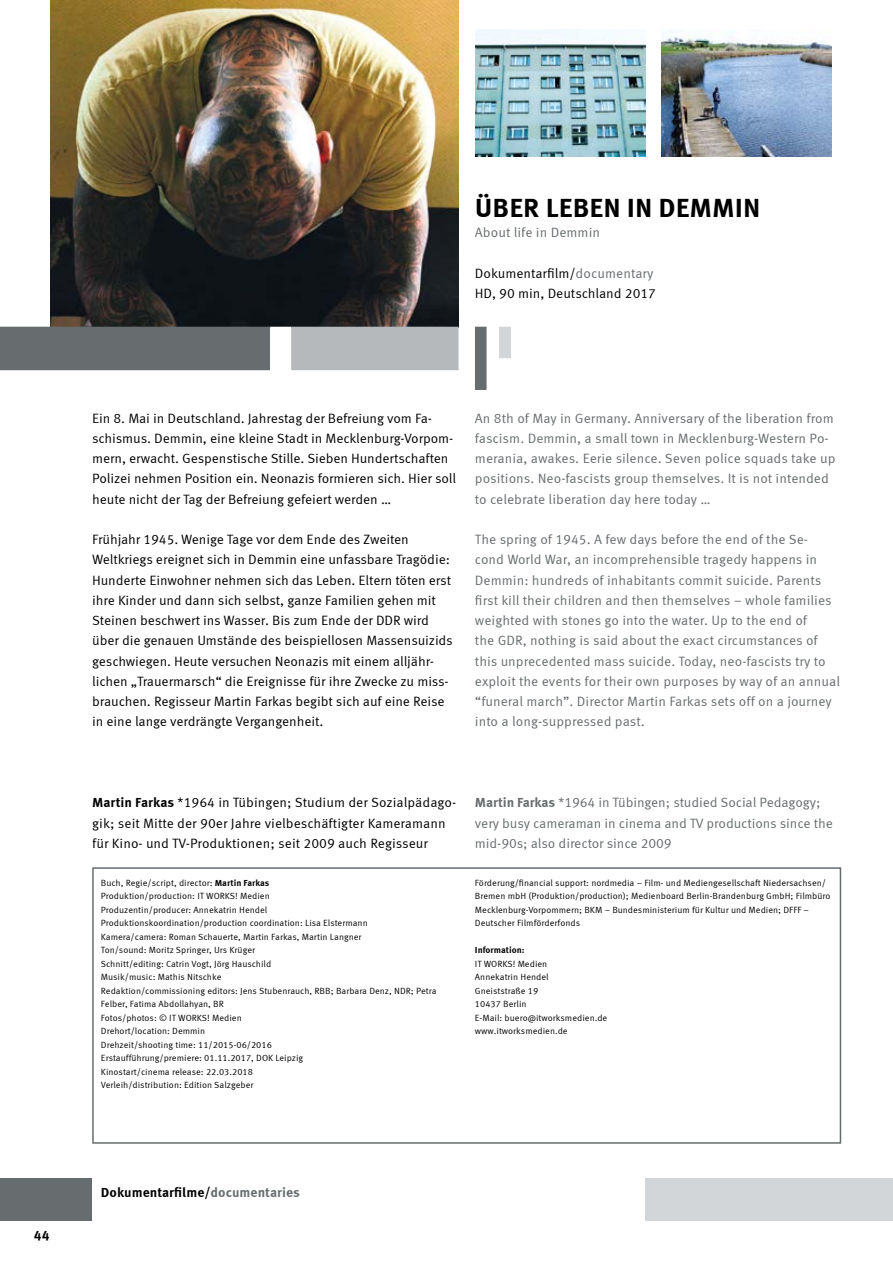
<style>
.page{position:relative;width:893px;height:1263px;background:#fff}
.page>*{position:absolute;margin:0;border:0;box-sizing:border-box;transform-origin:0 0}
.t1{font:700 27px "Meta Correspondence";color:#000}
.t2{font:13.5px/20.2px "Meta Correspondence";letter-spacing:-.01em;color:#000}
.t3{font:13.5px/20.2px "Meta Correspondence";color:#676c6e}
.t4{font:700 13.5px "Meta Correspondence";color:#000}
.t5{font:9px/13.5px "Meta Correspondence";color:#000}
.t6{font:700 9px "Meta Correspondence";color:#000}
.s1{color:#676c6e}
.s2{font-weight:700}
</style>
<div class="page">
<img style="left:475px;top:29px;width:170px;height:128px">
<img style="left:662px;top:29px;width:169px;height:128px">
<img style="left:50px;top:0;width:408px;height:327px">
<svg style="left:475px;top:327px;width:12px;height:63px"></svg>
<svg style="left:499px;top:327px;width:12px;height:31px"></svg>
<div style="left:92px;top:867px;width:749px;height:277px;border:2px solid #676c6e"></div>
<svg style="left:0;top:327px;width:459px;height:43px;background:#8a8e91"></svg>
<div style="left:0;top:1178px;width:92px;height:42px;background:#676c6e"></div>
<div style="left:645px;top:1178px;width:248px;height:42px;background:#d3d6d8"></div>
<h1 class="t1" style="left:475px;top:192px;width:287px">ÜBER LEBEN IN DEMMIN</h1>
<h2 class="t3" style="left:475px;top:222px;width:127px">About life in Demmin</h2>
<h2 class="t2" style="left:475px;top:263px;width:183px">Dokumentarfilm/<span class="s1">documentary<br></span>HD, 90 min, Deutschland 2017</h2>
<h2 class="t4" style="left:34px;top:1227px;width:17px">44</h2>
<p class="t2" style="left:92px;top:408px;width:365px">Ein 8. Mai in Deutschland. Jahrestag der Befreiung vom Fa&shy;schismus. Demmin, eine kleine Stadt in Mecklenburg-Vorpom&shy;mern, erwacht. Gespenstische Stille. Sieben Hundertschaften Polizei nehmen Position ein. Neonazis formieren sich. Hier soll heute nicht der Tag der Befreiung gefeiert werden …</p>
<p class="t2" style="left:92px;top:529px;width:362px">Frühjahr 1945. Wenige Tage vor dem Ende des Zweiten Weltkriegs ereignet sich in Demmin eine unfassbare Tragödie:<br>Hunderte Einwohner nehmen sich das Leben. Eltern töten erst ihre Kinder und dann sich selbst, ganze Familien gehen mit Steinen beschwert ins Wasser. Bis zum Ende der DDR wird über die genauen Umstände des beispiellosen Massensuizids geschwiegen. Heute versuchen Neonazis mit einem alljähr&shy;lichen „Trauermarsch“ die Ereignisse für ihre Zwecke zu miss&shy;brauchen. Regisseur Martin Farkas begibt sich auf eine Reise in eine lange verdrängte Vergangenheit.</p>
<p class="t3" style="left:475px;top:408px;width:362px">An 8th of May in Germany. Anniversary of the liberation from fascism. Demmin, a small town in Mecklenburg-Western Po&shy;merania, awakes. Eerie silence. Seven police squads take up positions. Neo-fascists group themselves. It is not intended to celebrate liberation day here today …</p>
<p class="t3" style="left:475px;top:529px;width:367px">The spring of 1945. A few days before the end of the Se&shy;cond World War, an incomprehensible tragedy happens in Demmin: hundreds of inhabitants commit suicide. Parents first kill their children and then themselves – whole families weighted with stones go into the water. Up to the end of<br>the GDR, nothing is said about the exact circumstances of this unprecedented mass suicide. Today, neo-fascists try to exploit the events for their own purposes by way of an annual “funeral march”. Director Martin Farkas sets off on a journey into a long-suppressed past.</p>
<h2 class="t2" style="left:92px;top:792px;width:366px"><span class="s2">Martin Farkas</span> *1964 in Tübingen; Studium der Sozialpädago&shy;gik; seit Mitte der 90er Jahre vielbeschäftigter Kameramann für Kino- und TV-Produktionen; seit 2009 auch Regisseur</h2>
<p class="t5" style="left:101px;top:875px;width:337px">Buch, Regie/script, director: <span class="s2">Martin Farkas<br></span>Produktion/production: IT WORKS! Medien  <br>Produzentin/producer: Annekatrin Hendel<br>Produktionskoordination/production coordination: Lisa Elstermann<br>Kamera/camera: Roman Schauerte, Martin Farkas, Martin Langner<br>Ton/sound: Moritz Springer, Urs Krüger<br>Schnitt/editing: Catrin Vogt, Jörg Hauschild<br>Musik/music: Mathis Nitschke<br>Redaktion/commissioning editors: Jens Stubenrauch, RBB; Barbara Denz, NDR; Petra Felber, Fatima Abdollahyan, BR<br>Fotos/photos: © IT WORKS! Medien<br>Drehort/location: Demmin<br>Drehzeit/shooting time: 11/2015-06/2016<br>Erstaufführung/premiere: 01.11.2017, DOK Leipzig<br>Kinostart/cinema release: 22.03.2018<br>Verleih/distribution: Edition Salzgeber</p>
<h2 class="t3" style="left:475px;top:792px;width:359px"><span class="s2">Martin Farkas</span> *1964 in Tübingen; studied Social Pedagogy; very busy cameraman in cinema and TV productions since the mid-90s; also director since 2009</h2>
<p class="t5" style="left:475px;top:875px;width:357px">Förderung/financial support: nordmedia – Film- und Mediengesellschaft Niedersachsen/ Bremen mbH (Produktion/production); Medienboard Berlin-Brandenburg GmbH; Filmbüro Mecklenburg-Vorpommern; BKM – Bundesministerium für Kultur und Medien; DFFF – Deutscher Filmförderfonds</p>
<p class="t6" style="left:475px;top:944px;width:51px">Information:</p>
<p class="t5" style="left:475px;top:956px;width:134px">IT WORKS! Medien<br>Annekatrin Hendel<br>Gneiststraße 19<br>10437 Berlin<br>E-Mail: buero@itworksmedien.de www.itworksmedien.de</p>
<h2 class="t4" style="left:101px;top:1184px;width:200px">Dokumentarfilme/<span class="s1">documentaries</span></h2>
</div>
